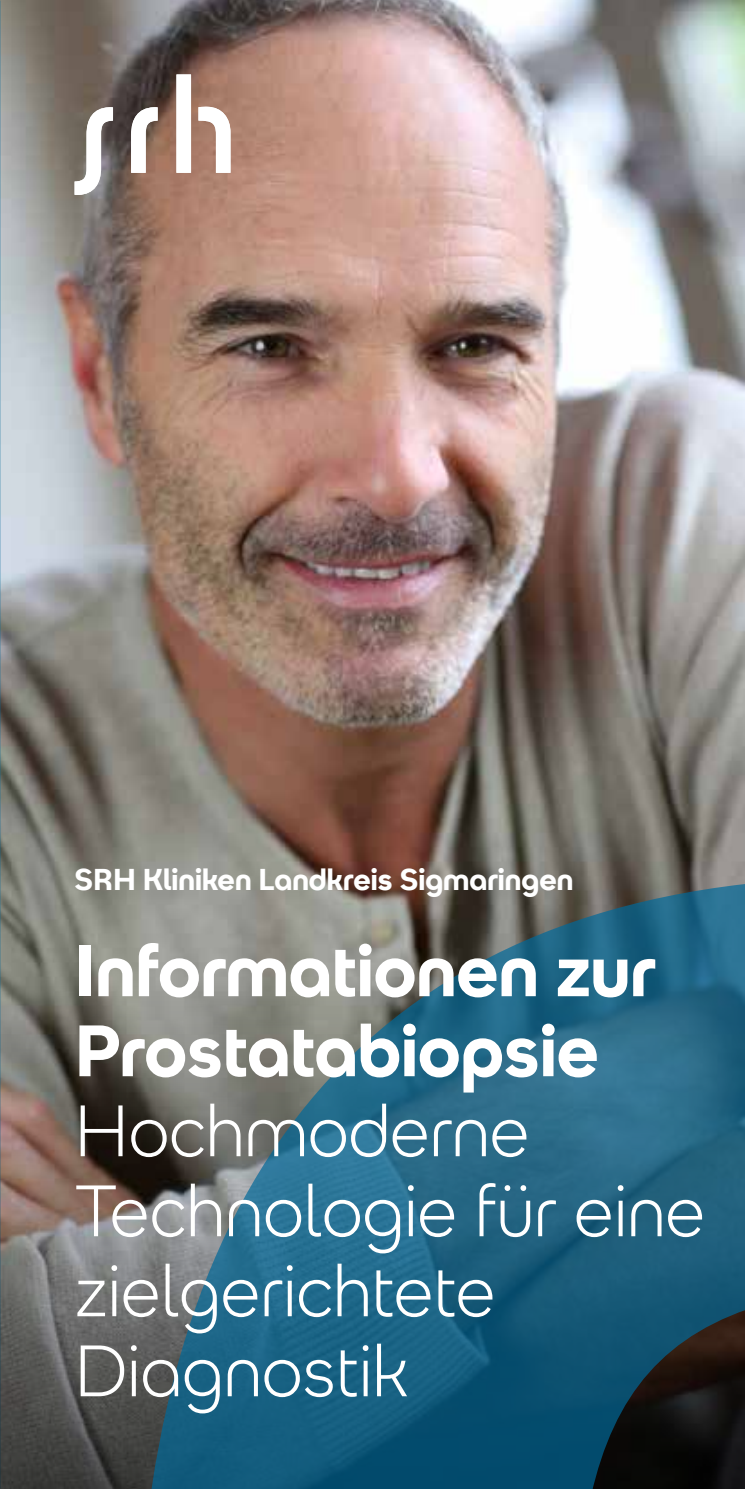
<style>
.page{position:relative;width:745px;height:1489px;background:#fff}
.page>*{position:absolute;margin:0;border:0;box-sizing:border-box;transform-origin:0 0}
.t1{font:300 72.5px/80px "SRH Headline";color:#fff}
.t2{font:700 72.5px/80px "SRH Headline";color:#fff}
.t3{font:700 30px "SRH Headline";color:#fff}
</style>
<div class="page">
<img style="left:0;top:0;width:744px;height:854px">
<svg style="left:74px;top:74px;width:156px;height:121px"></svg>
<svg style="left:0;top:854px;width:744px;height:21px;background:#7a7168"></svg>
<svg style="left:0;top:875px;width:744px;height:613px;background:#406574"></svg>
<p class="t3" style="left:74px;top:861px;width:500px">SRH Kliniken Landkreis Sigmaringen</p>
<p class="t2" style="left:74px;top:931px;width:582px">Informationen zur<br>Prostatabiopsie</p>
<p class="t1" style="left:74px;top:1091px;width:632px">Hochmoderne<br>Technologie für eine zielgerichtete<br>Diagnostik</p>
</div>
